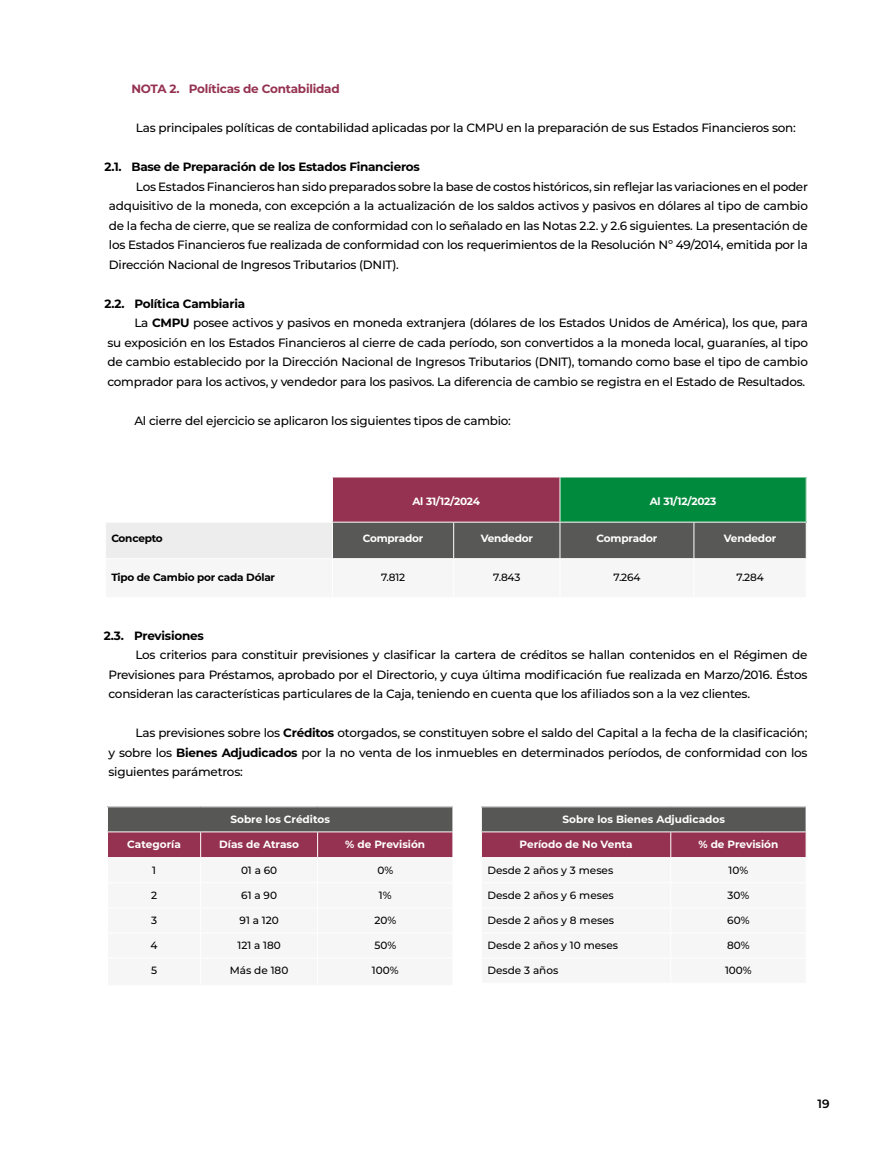
<style>
.page{position:relative;width:893px;height:1149px;background:#fff}
.page>*{position:absolute;margin:0;border:0;box-sizing:border-box;transform-origin:0 0}
.t1{font:500 12px/19.5px "Montserrat";letter-spacing:-.02em;color:#000;text-align:justify}
.t2{font:700 12px "Montserrat";letter-spacing:-.02em;color:#000}
.t3{font:700 12px "Montserrat";letter-spacing:-.02em;color:#953251}
.t4{font:600 12px "Montserrat";color:#000}
.t5{font:500 10.5px "Montserrat";color:#000}
.t6{font:700 10.5px "Montserrat";color:#fff}
.t7{font:700 10.5px "Montserrat";letter-spacing:-.02em;color:#fff}
.t8{font:700 10.5px "Montserrat";letter-spacing:-.02em;color:#000}
.s1{font-weight:700}
</style>
<div class="page">
<div style="left:332px;top:477px;width:228px;height:45px;background:#963251"></div>
<div style="left:560px;top:477px;width:246px;height:45px;background:#008a3d"></div>
<svg style="left:106px;top:522px;width:700px;height:36px;background:#8a8b89"></svg>
<hr style="left:332px;top:477px;width:1px;height:44px;background:#fff">
<hr style="left:560px;top:477px;width:1px;height:44px;background:#fff">
<hr style="left:332px;top:521px;width:122px;height:1px;background:#fff">
<hr style="left:332px;top:522px;width:1px;height:36px;background:#fff">
<hr style="left:454px;top:521px;width:106px;height:1px;background:#fff">
<hr style="left:453px;top:522px;width:1px;height:36px;background:#fff">
<hr style="left:560px;top:521px;width:134px;height:1px;background:#fff">
<hr style="left:560px;top:522px;width:1px;height:36px;background:#fff">
<hr style="left:694px;top:521px;width:113px;height:1px;background:#fff">
<hr style="left:693px;top:522px;width:1px;height:36px;background:#fff">
<svg style="left:107px;top:806px;width:346px;height:52px;background:#7e505e"></svg>
<svg style="left:481px;top:806px;width:326px;height:52px;background:#7f505e"></svg>
<p class="t3" style="left:131px;top:80px;width:210px">NOTA 2. Políticas de Contabilidad</p>
<p class="t1" style="left:136px;top:118px;width:661px">Las principales políticas de contabilidad aplicadas por la CMPU en la preparación de sus Estados Financieros son:</p>
<p class="t2" style="left:104px;top:158px;width:317px">2.1. Base de Preparación de los Estados Financieros</p>
<p class="t1" style="left:109px;top:176px;width:701px;text-indent:27px">Los Estados Financieros han sido preparados sobre la base de costos históricos, sin reflejar las variaciones en el poder adquisitivo de la moneda, con excepción a la actualización de los saldos activos y pasivos en dólares al tipo de cambio de la fecha de cierre, que se realiza de conformidad con lo señalado en las Notas 2.2. y 2.6 siguientes. La presentación de los Estados Financieros fue realizada de conformidad con los requerimientos de la Resolución Nº 49/2014, emitida por la Dirección Nacional de Ingresos Tributarios (DNIT).</p>
<p class="t2" style="left:104px;top:295px;width:142px">2.2. Política Cambiaria</p>
<p class="t1" style="left:134px;top:313px;width:675px">La <span class="s1">CMPU</span> posee activos y pasivos en moneda extranjera (dólares de los Estados Unidos de América), los que, para</p>
<p class="t1" style="left:107px;top:332px;width:702px">su exposición en los Estados Financieros al cierre de cada período, son convertidos a la moneda local, guaraníes, al tipo</p>
<p class="t1" style="left:107px;top:352px;width:702px">de cambio establecido por la Dirección Nacional de Ingresos Tributarios (DNIT), tomando como base el tipo de cambio</p>
<p class="t1" style="left:107px;top:371px;width:699px">comprador para los activos, y vendedor para los pasivos. La diferencia de cambio se registra en el Estado de Resultados.</p>
<p class="t1" style="left:134px;top:410px;width:378px">Al cierre del ejercicio se aplicaron los siguientes tipos de cambio:</p>
<p class="t7" style="left:412px;top:493px;width:69px">Al 31/12/2024</p>
<p class="t7" style="left:650px;top:493px;width:68px">Al 31/12/2023</p>
<p class="t8" style="left:111px;top:530px;width:53px">Concepto</p>
<p class="t7" style="left:363px;top:530px;width:62px">Comprador</p>
<p class="t7" style="left:481px;top:530px;width:54px">Vendedor</p>
<p class="t7" style="left:597px;top:530px;width:62px">Comprador</p>
<p class="t7" style="left:724px;top:530px;width:54px">Vendedor</p>
<p class="t8" style="left:111px;top:569px;width:165px">Tipo de Cambio por cada Dólar</p>
<p class="t5" style="left:381px;top:569px;width:26px">7.812</p>
<p class="t5" style="left:493px;top:569px;width:29px">7.843</p>
<p class="t5" style="left:613px;top:569px;width:28px">7.264</p>
<p class="t5" style="left:736px;top:569px;width:29px">7.284</p>
<p class="t2" style="left:104px;top:626px;width:101px">2.3. Previsiones</p>
<p class="t1" style="left:108px;top:644px;width:701px;text-indent:27px">Los criterios para constituir previsiones y clasificar la cartera de créditos se hallan contenidos en el Régimen de Previsiones para Préstamos, aprobado por el Directorio, y cuya última modificación fue realizada en Marzo/2016. Éstos consideran las características particulares de la Caja, teniendo en cuenta que los afiliados son a la vez clientes.</p>
<p class="t1" style="left:108px;top:722px;width:701px;text-indent:27px">Las previsiones sobre los <span class="s1">Créditos</span> otorgados, se constituyen sobre el saldo del Capital a la fecha de la clasificación; y sobre los <span class="s1">Bienes Adjudicados</span> por la no venta de los inmuebles en determinados períodos, de conformidad con los siguientes parámetros:</p>
<p class="t6" style="left:230px;top:811px;width:101px">Sobre los Créditos</p>
<p class="t6" style="left:127px;top:836px;width:55px">Categoría</p>
<p class="t6" style="left:219px;top:836px;width:81px">Días de Atraso</p>
<p class="t6" style="left:345px;top:836px;width:81px">% de Previsión</p>
<p class="t5" style="left:152px;top:862px;width:5px">1</p>
<p class="t5" style="left:241px;top:862px;width:38px">01 a 60</p>
<p class="t5" style="left:377px;top:862px;width:17px">0%</p>
<p class="t5" style="left:151px;top:887px;width:8px">2</p>
<p class="t5" style="left:241px;top:887px;width:37px">61 a 90</p>
<p class="t5" style="left:379px;top:887px;width:14px">1%</p>
<p class="t5" style="left:151px;top:912px;width:8px">3</p>
<p class="t5" style="left:240px;top:912px;width:41px">91 a 120</p>
<p class="t5" style="left:374px;top:912px;width:23px">20%</p>
<p class="t5" style="left:151px;top:937px;width:9px">4</p>
<p class="t5" style="left:237px;top:937px;width:45px">121 a 180</p>
<p class="t5" style="left:374px;top:937px;width:23px">50%</p>
<p class="t5" style="left:151px;top:962px;width:8px">5</p>
<p class="t5" style="left:230px;top:962px;width:60px">Más de 180</p>
<p class="t5" style="left:372px;top:962px;width:28px">100%</p>
<p class="t6" style="left:563px;top:811px;width:164px">Sobre los Bienes Adjudicados</p>
<p class="t6" style="left:519px;top:836px;width:115px">Período de No Venta</p>
<p class="t6" style="left:698px;top:836px;width:81px">% de Previsión</p>
<p class="t5" style="left:487px;top:862px;width:127px">Desde 2 años y 3 meses</p>
<p class="t5" style="left:729px;top:862px;width:21px">10%</p>
<p class="t5" style="left:487px;top:887px;width:128px">Desde 2 años y 6 meses</p>
<p class="t5" style="left:727px;top:887px;width:23px">30%</p>
<p class="t5" style="left:487px;top:912px;width:128px">Desde 2 años y 8 meses</p>
<p class="t5" style="left:727px;top:912px;width:24px">60%</p>
<p class="t5" style="left:487px;top:937px;width:132px">Desde 2 años y 10 meses</p>
<p class="t5" style="left:727px;top:937px;width:24px">80%</p>
<p class="t5" style="left:487px;top:962px;width:72px">Desde 3 años</p>
<p class="t5" style="left:725px;top:962px;width:28px">100%</p>
<p class="t4" style="left:818px;top:1094px;width:14px">19</p>
</div>
